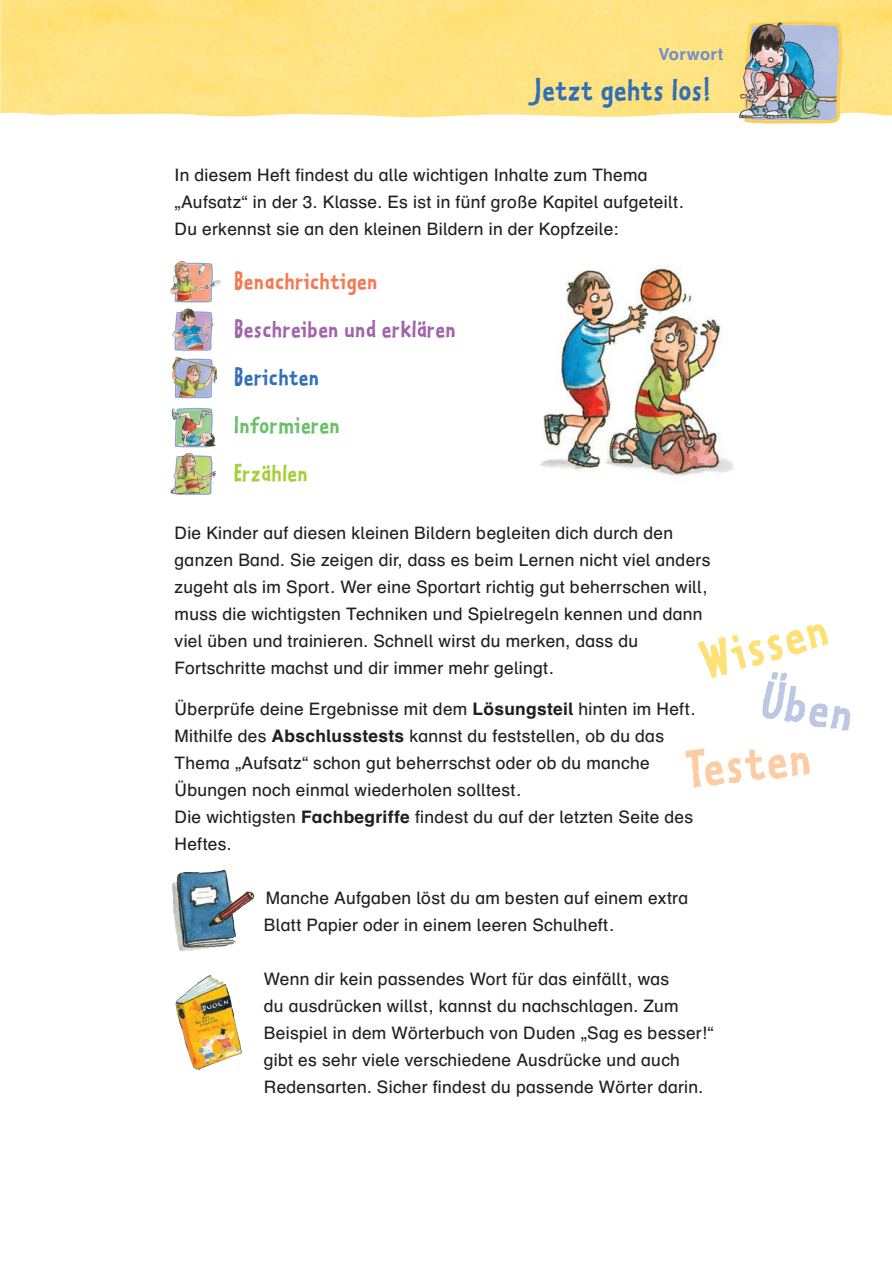
<style>
.page{position:relative;width:892px;height:1262px;background:#fff}
.page>*{position:absolute;margin:0;border:0;box-sizing:border-box;transform-origin:0 0}
.t1{font:700 55.5px "Kosm Bifab";color:#ffe075}
.t2{font:700 55.5px "Kosm Bifab";color:#fccda5}
.t3{font:700 55.5px "Kosm Bifab";color:#bdc7e4}
.t4{font:700 33px "Kosm Bifab";letter-spacing:.03em;color:#3170b8}
.t5{font:700 25.5px "Kosm Bifab";letter-spacing:.03em;color:#a065aa}
.t6{font:700 25.5px "Kosm Bifab";letter-spacing:.03em;color:#f47953}
.t7{font:700 25.5px "Kosm Bifab";letter-spacing:.03em;color:#6bc067}
.t8{font:700 25.5px "Kosm Bifab";letter-spacing:.03em;color:#3170b8}
.t9{font:700 25.5px "Kosm Bifab";letter-spacing:.03em;color:#a6ce39}
.t10{font:17.25px/27px "Schulb Bifab";letter-spacing:.015em;color:#231f20}
.t11{font:700 16.5px "Schulb Bifab";letter-spacing:.02em;color:#748fc8}
.s1{font-weight:700}
</style>
<div class="page">
<img style="left:540px;top:266px;width:194px;height:210px">
<img style="left:1px;top:0;width:891px;height:118px">
<img style="left:0;top:0;width:1px;height:114px">
<img style="left:744px;top:20px;width:102px;height:104px">
<img style="left:779px;top:22px;width:15px;height:21px">
<img style="left:175px;top:262px;width:39px;height:41px">
<svg style="left:175px;top:311px;width:37px;height:40px"></svg>
<img style="left:175px;top:316px;width:39px;height:34px">
<svg style="left:175px;top:455px;width:39px;height:40px"></svg>
<img style="left:191px;top:453px;width:6px;height:19px">
<img style="left:175px;top:358px;width:39px;height:41px">
<img style="left:213px;top:368px;width:5px;height:16px">
<svg style="left:175px;top:407px;width:39px;height:41px"></svg>
<img style="left:174px;top:408px;width:40px;height:6px">
<img style="left:210px;top:978px;width:32px;height:87px">
<img style="left:194px;top:891px;width:60px;height:59px">
<p class="t11" style="left:658px;top:48px;width:66px">Vorwort</p>
<h2 class="t4" style="left:534px;top:78px;width:178px">Jetzt gehts los!</h2>
<p class="t10" style="left:175px;top:163px;width:511px">In diesem Heft findest du alle wichtigen Inhalte zum Thema „Aufsatz“ in der 3. Klasse. Es ist in fünf große Kapitel aufgeteilt.<br>Du erkennst sie an den kleinen Bildern in der Kopfzeile:</p>
<h3 class="t6" style="left:234px;top:272px;width:145px">Benachrichtigen</h3>
<h3 class="t5" style="left:234px;top:320px;width:223px">Beschreiben und erklären</h3>
<h3 class="t8" style="left:234px;top:368px;width:86px">Berichten</h3>
<h3 class="t7" style="left:234px;top:416px;width:107px">Informieren</h3>
<h3 class="t9" style="left:234px;top:464px;width:75px">Erzählen</h3>
<p class="t10" style="left:175px;top:521px;width:537px">Die Kinder auf diesen kleinen Bildern begleiten dich durch den ganzen Band. Sie zeigen dir, dass es beim Lernen nicht viel anders zugeht als im Sport. Wer eine Sportart richtig gut beherrschen will, muss die wichtigsten Techniken und Spielregeln kennen und dann viel üben und trainieren. Schnell wirst du merken, dass du Fortschritte machst und dir immer mehr gelingt.</p>
<p class="t10" style="left:175px;top:697px;width:522px">Überprüfe deine Ergebnisse mit dem <span class="s1">Lösungsteil</span> hinten im Heft.<br>Mithilfe des <span class="s1">Abschlusstests</span> kannst du feststellen, ob du das Thema „Aufsatz“ schon gut beherrschst oder ob du manche Übungen noch einmal wiederholen solltest.<br>Die wichtigsten <span class="s1">Fachbegriffe</span> findest du auf der letzten Seite des Heftes.</p>
<h1 class="t1" style="left:696px;top:643px;width:131px;rotate:-16deg">Wissen</h1>
<h1 class="t3" style="left:765px;top:678px;width:94px;rotate:10deg">Üben</h1>
<h1 class="t2" style="left:684px;top:750px;width:126px;rotate:-6deg">Testen</h1>
<p class="t10" style="left:264px;top:886px;width:426px">Manche Aufgaben löst du am besten auf einem extra<br>Blatt Papier oder in einem leeren Schulheft.</p>
<p class="t10" style="left:264px;top:967px;width:451px">Wenn dir kein passendes Wort für das einfällt, was<br>du ausdrücken willst, kannst du nachschlagen. Zum Beispiel in dem Wörterbuch von Duden „Sag es besser!“ gibt es sehr viele verschiedene Ausdrücke und auch Redensarten. Sicher findest du passende Wörter darin.</p>
</div>
